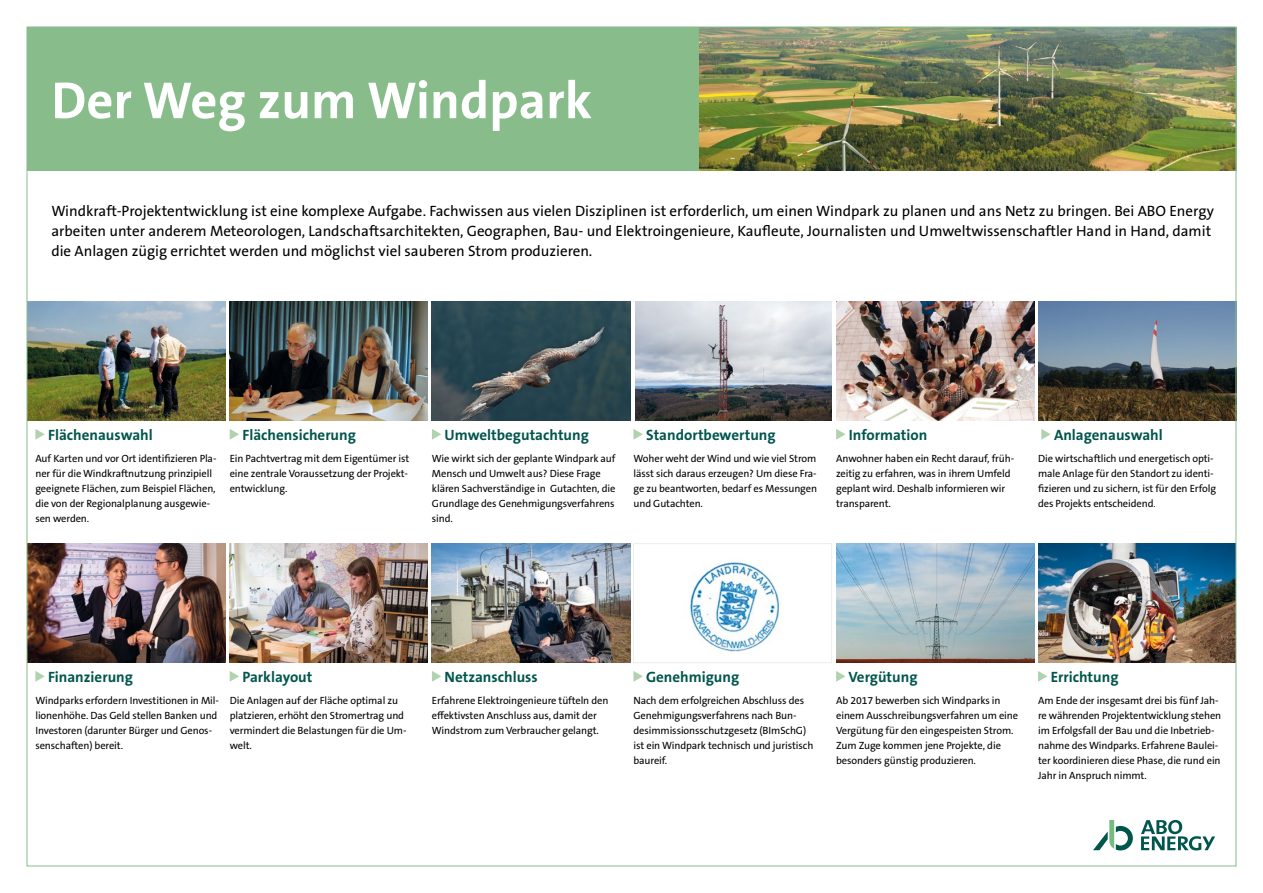
<style>
.page{position:relative;width:1263px;height:893px;background:#fff}
.page>*{position:absolute;margin:0;border:0;box-sizing:border-box;transform-origin:0 0}
.t1{font:700 52.5px "The Sans B W7";color:#fff}
.t2{font:15px/20.2px "The Sans B W5 Plain";color:#000}
.t3{font:700 15px "The Sans B W7";color:#00564d}
.t4{font:10.5px/15px "The Sans B W5 Plain";letter-spacing:-.01em;color:#000}
.s1{font-size:9px}
</style>
<div class="page">
<img style="left:432px;top:302px;width:198px;height:119px">
<img style="left:432px;top:544px;width:198px;height:119px">
<img style="left:836px;top:302px;width:199px;height:119px">
<img style="left:836px;top:544px;width:199px;height:119px">
<img style="left:635px;top:302px;width:197px;height:119px">
<img style="left:690px;top:562px;width:90px;height:90px">
<div style="left:633px;top:543px;width:199px;height:120px;border:1px solid #eceded"></div>
<img style="left:1038px;top:302px;width:196px;height:119px">
<img style="left:1038px;top:544px;width:196px;height:119px">
<img style="left:29px;top:302px;width:197px;height:119px">
<img style="left:29px;top:544px;width:197px;height:119px">
<img style="left:230px;top:302px;width:198px;height:119px">
<img style="left:230px;top:544px;width:198px;height:119px">
<svg style="left:35px;top:429px;width:10px;height:11px"></svg>
<svg style="left:35px;top:671px;width:10px;height:11px"></svg>
<svg style="left:230px;top:429px;width:9px;height:11px"></svg>
<svg style="left:230px;top:671px;width:9px;height:11px"></svg>
<svg style="left:432px;top:429px;width:9px;height:11px"></svg>
<svg style="left:432px;top:671px;width:9px;height:11px"></svg>
<svg style="left:633px;top:429px;width:10px;height:11px"></svg>
<svg style="left:633px;top:671px;width:10px;height:11px"></svg>
<svg style="left:836px;top:429px;width:9px;height:11px"></svg>
<svg style="left:836px;top:671px;width:9px;height:11px"></svg>
<svg style="left:1041px;top:429px;width:10px;height:11px"></svg>
<svg style="left:1038px;top:671px;width:9px;height:11px"></svg>
<div style="left:27px;top:27px;width:1209px;height:144px;background:#88bd8b"></div>
<img style="left:700px;top:29px;width:534px;height:142px">
<svg style="left:1093px;top:820px;width:40px;height:30px"></svg>
<svg style="left:1141px;top:820px;width:74px;height:30px"></svg>
<h1 class="t1" style="left:51px;top:67px;width:542px">Der Weg zum Windpark</h1>
<p class="t2" style="left:51px;top:201px;width:1164px">Windkraft-Projektentwicklung ist eine komplexe Aufgabe. Fachwissen aus vielen Disziplinen ist erforderlich, um einen Windpark zu planen und ans Netz zu bringen. Bei ABO Energy arbeiten unter anderem Meteorologen, Landschaftsarchitekten, Geographen, Bau- und Elektroingenieure, Kaufleute, Journalisten und Umweltwissenschaftler Hand in Hand, damit die Anlagen zügig errichtet werden und möglichst viel sauberen Strom produzieren.</p>
<h2 class="t3" style="left:48px;top:425px;width:106px">Flächenauswahl</h2>
<p class="t4" style="left:35px;top:451px;width:183px">Auf Karten und vor Ort identifizieren Pla&shy;ner für die Windkraftnutzung prinzipiell geeignete Flächen, zum Beispiel Flächen, die von der Regionalplanung ausgewie&shy;sen werden.</p>
<h2 class="t3" style="left:242px;top:425px;width:115px">Flächensicherung</h2>
<p class="t4" style="left:230px;top:451px;width:181px">Ein Pachtvertrag mit dem Eigentümer ist eine zentrale Voraussetzung der Projekt&shy;entwicklung.</p>
<h2 class="t3" style="left:445px;top:425px;width:146px">Umweltbegutachtung</h2>
<p class="t4" style="left:432px;top:451px;width:185px">Wie wirkt sich der geplante Windpark auf<br>Mensch und Umwelt aus? Diese Frage klären Sachverständige in Gutachten, die<br>Grundlage des Genehmigungsverfahrens sind.</p>
<h2 class="t3" style="left:646px;top:425px;width:131px">Standortbewertung</h2>
<p class="t4" style="left:633px;top:451px;width:185px;text-align:justify">Woher weht der Wind und wie viel Strom lässt sich daraus erzeugen? Um diese Fra&shy;ge zu beantworten, bedarf es Messungen und Gutachten.</p>
<h2 class="t3" style="left:849px;top:425px;width:80px">Information</h2>
<p class="t4" style="left:836px;top:451px;width:180px">Anwohner haben ein Recht darauf, früh&shy;zeitig zu erfahren, was in ihrem Umfeld geplant wird. Deshalb informieren wir transparent.</p>
<h2 class="t3" style="left:1054px;top:425px;width:110px">Anlagenauswahl</h2>
<p class="t4" style="left:1038px;top:451px;width:179px">Die wirtschaftlich und energetisch opti&shy;male Anlage für den Standort zu identi&shy;fizieren und zu sichern, ist für den Erfolg des Projekts entscheidend<span class="s1">.</span></p>
<h2 class="t3" style="left:48px;top:667px;width:86px">Finanzierung</h2>
<p class="t4" style="left:35px;top:693px;width:185px">Windparks erfordern Investitionen in Mil&shy;lionenhöhe. Das Geld stellen Banken und Investoren (darunter Bürger und Genos&shy;senschaften) bereit.</p>
<h2 class="t3" style="left:242px;top:667px;width:72px">Parklayout</h2>
<p class="t4" style="left:230px;top:693px;width:178px">Die Anlagen auf der Fläche optimal zu platzieren, erhöht den Stromertrag und vermindert die Belastungen für die Um&shy;welt.</p>
<h2 class="t3" style="left:445px;top:667px;width:95px">Netzanschluss</h2>
<p class="t4" style="left:432px;top:693px;width:178px">Erfahrene Elektroingenieure tüfteln den effektivsten Anschluss aus, damit der<br>Windstrom zum Verbraucher gelangt.</p>
<h2 class="t3" style="left:646px;top:667px;width:95px">Genehmigung</h2>
<p class="t4" style="left:633px;top:693px;width:181px">Nach dem erfolgreichen Abschluss des Genehmigungsverfahrens nach Bun&shy;desimmissionsschutzgesetz (BImSchG) ist ein Windpark technisch und juristisch baureif.</p>
<h2 class="t3" style="left:848px;top:667px;width:71px">Vergütung</h2>
<p class="t4" style="left:836px;top:693px;width:184px">Ab 2017 bewerben sich Windparks in einem Ausschreibungsverfahren um eine Vergütung für den eingespeisten Strom.<br>Zum Zuge kommen jene Projekte, die besonders günstig produzieren.</p>
<h2 class="t3" style="left:1051px;top:667px;width:69px">Errichtung</h2>
<p class="t4" style="left:1038px;top:693px;width:185px">Am Ende der insgesamt drei bis fünf Jah&shy;re währenden Projektentwicklung stehen im Erfolgsfall der Bau und die Inbetrieb&shy;nahme des Windparks. Erfahrene Baulei&shy;ter koordinieren diese Phase, die rund ein Jahr in Anspruch nimmt.</p>
</div>
